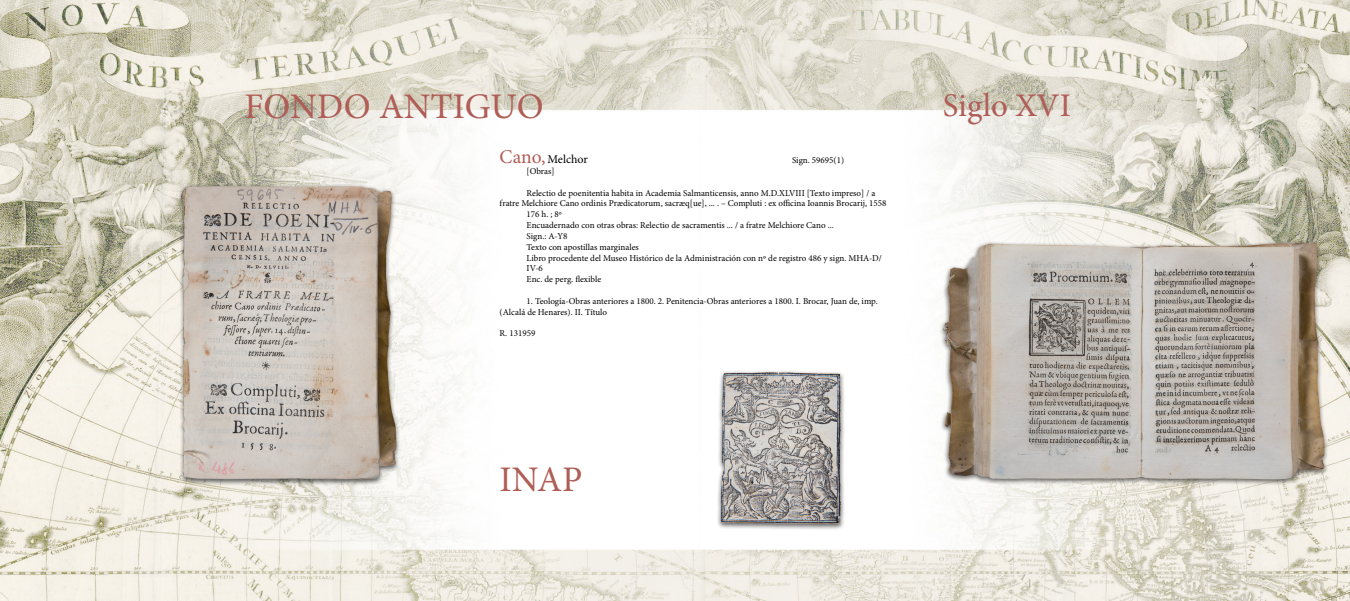
<style>
.page{position:relative;width:1350px;height:601px;background:#fff}
.page>*{position:absolute;margin:0;border:0;box-sizing:border-box;transform-origin:0 0}
.t1{font:36px "Minion Pro";color:#af5d56}
.t2{font:33px "Minion Pro";color:#af5d56}
.t3{font:12px "Minion Pro";letter-spacing:-.005em;color:#000}
.t4{font:9px/10.8px "Minion Pro";color:#000}
.s1{font-size:19.5px;color:#af5d56}
</style>
<div class="page">
<img style="left:0;top:0;width:1350px;height:600px">
<div style="left:716px;top:369px;width:129px;height:161px;background:#000;opacity:.6"></div>
<img style="left:744px;top:371px;width:43px;height:1px">
<div style="left:177px;top:184px;width:224px;height:301px;background:#000;opacity:.6"></div>
<img style="left:181px;top:186px;width:215px;height:292px">
<div style="left:939px;top:239px;width:390px;height:246px;background:#000;opacity:.6"></div>
<img style="left:943px;top:242px;width:381px;height:237px">
<p class="t1" style="left:244px;top:82px;width:301px">FONDO ANTIGUO</p>
<p class="t2" style="left:943px;top:83px;width:130px">Siglo XVI</p>
<p class="t3" style="left:500px;top:151px;width:90px"><span class="s1">Cano,</span> Melchor</p>
<p class="t4" style="left:792px;top:155px;width:54px">Sign. 59695(1)</p>
<p class="t4" style="left:527px;top:166px;width:29px">[Obras]</p>
<p class="t4" style="left:500px;top:187px;width:388px;text-indent:27px">Relectio de poenitentia habita in Academia Salmanticensis, anno M.D.XLVIII [Texto impreso] / a fratre Melchiore Cano ordinis Prædicatorum, sacræq[ue], ... . – Compluti : ex officina Ioannis Brocarij, 1558</p>
<p class="t4" style="left:527px;top:209px;width:37px">176 h. ; 8º</p>
<p class="t4" style="left:527px;top:220px;width:309px">Encuadernado con otras obras: Relectio de sacramentis ... / a fratre Melchiore Cano ...</p>
<p class="t4" style="left:527px;top:230px;width:43px">Sign.: A-Y8</p>
<p class="t4" style="left:527px;top:241px;width:114px">Texto con apostillas marginales</p>
<p class="t4" style="left:527px;top:252px;width:357px">Libro procedente del Museo Histórico de la Administración con nº de registro 486 y sign. MHA-D/<br>IV-6</p>
<p class="t4" style="left:527px;top:274px;width:76px">Enc. de perg. flexible</p>
<p class="t4" style="left:500px;top:295px;width:380px;text-indent:27px">1. Teología-Obras anteriores a 1800. 2. Penitencia-Obras anteriores a 1800. I. Brocar, Juan de, imp. (Alcalá de Henares). II. Título</p>
<p class="t4" style="left:500px;top:328px;width:37px">R. 131959</p>
<p class="t1" style="left:500px;top:454px;width:84px">INAP</p>
</div>
